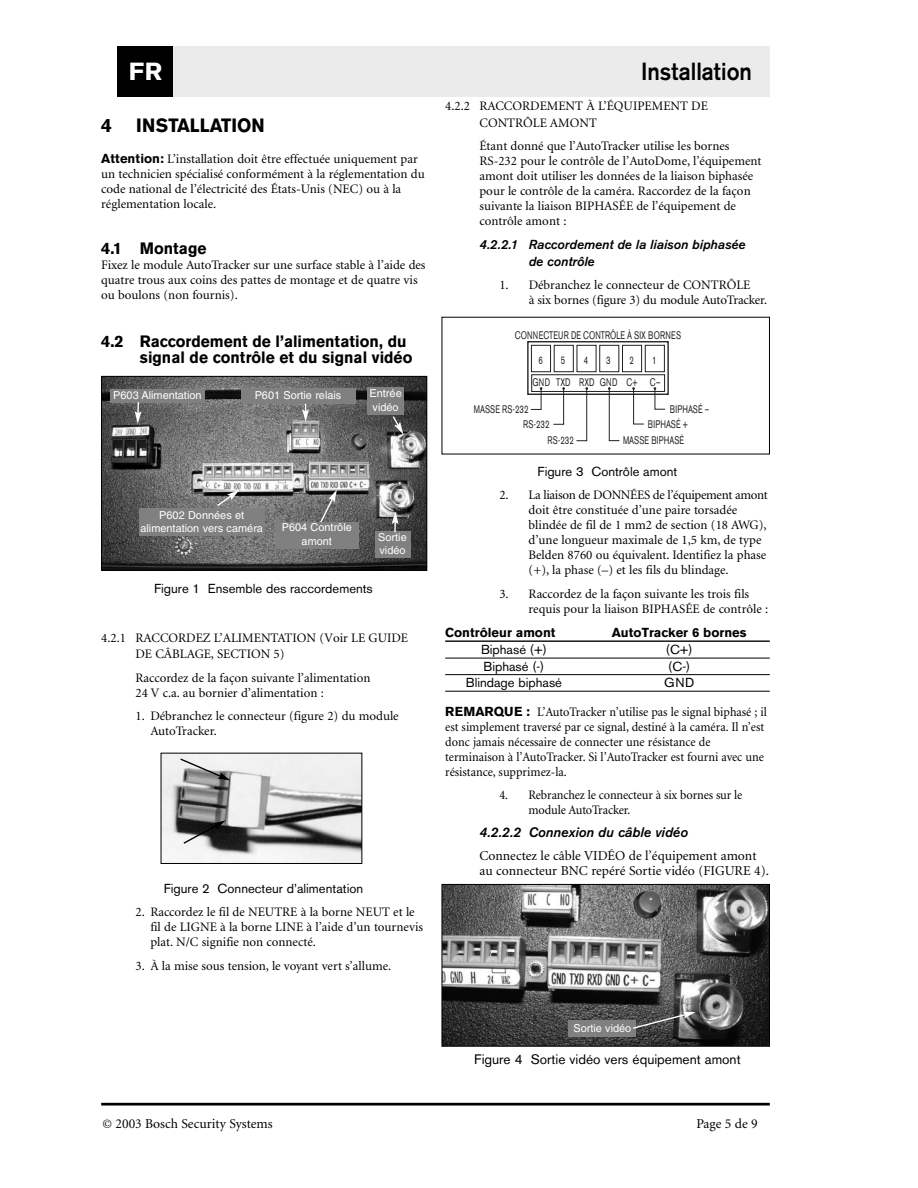
<style>
.page{position:relative;width:918px;height:1188px;background:#fff}
.page>*{position:absolute;margin:0;border:0;box-sizing:border-box;transform-origin:0 0}
.t1{font:500 24.6px "Akzidenz Grotesk BQ";color:#000;scale:.9 1}
.t2{font:700 24.6px "Akzidenz Grotesk BQ";color:#fff}
.t3{font:700 19.05px "Akzidenz Grotesk BQ";color:#000;scale:.95 1}
.t4{font:700 19.05px "Akzidenz Grotesk BQ";color:#000}
.t5{font:700 16.35px/16.4px "Akzidenz Grotesk BQ";color:#000}
.t6{font:13.65px/15px "Minion";color:#000}
.t7{font:13.65px "Akzidenz Grotesk BQ";color:#000}
.t8{font:italic 500 13.65px "Akzidenz Grotesk BQ";color:#000}
.t9{font:12.9px/15px "Minion";color:#000}
.t10{font:12.9px/15px "Minion";color:#000;scale:.95 1}
.t11{font:12.9px "Akzidenz Grotesk BQ";color:#000}
.t12{font:italic 500 12.9px/16.4px "Akzidenz Grotesk BQ";color:#000}
.t13{font:700 12.9px "Akzidenz Grotesk BQ";color:#000}
.t14{font:10.95px/13px "Helvetica";color:#fff;text-align:center}
.t15{font:10.95px/15.5px "Akzidenz Grotesk BQ";letter-spacing:.02em;color:#231f20;scale:.7 1}
.t16{font:10.95px/14.9px "Akzidenz Grotesk BQ";color:#231f20;scale:.7 1}
.s1{font-family:"Akzidenz Grotesk BQ";font-weight:700}
</style>
<div class="page">
<div style="left:173px;top:46px;width:597px;height:50px;background:#ebebeb"></div>
<div style="left:118px;top:46px;width:55px;height:50px;background:#000"></div>
<hr style="left:101px;top:1103px;width:669px;height:3px;background:#000">
<hr style="left:445px;top:640px;width:325px;height:2px;background:#000">
<hr style="left:445px;top:658px;width:325px;height:1px;background:#000">
<hr style="left:445px;top:674px;width:325px;height:1px;background:#000">
<hr style="left:445px;top:691px;width:325px;height:1px;background:#000">
<img style="left:103px;top:378px;width:322px;height:191px">
<div style="left:101px;top:376px;width:326px;height:195px;border:1px solid #000"></div>
<img style="left:163px;top:755px;width:197px;height:107px">
<div style="left:161px;top:753px;width:201px;height:111px;border:1px solid #000"></div>
<svg style="left:182px;top:820px;width:44px;height:25px"></svg>
<svg style="left:179px;top:757px;width:51px;height:23px"></svg>
<div style="left:527px;top:341px;width:142px;height:54px;border:1px solid #231f20"></div>
<svg style="left:530px;top:345px;width:136px;height:96px"></svg>
<img style="left:444px;top:886px;width:324px;height:159px">
<div style="left:442px;top:884px;width:328px;height:163px;border:1px solid #000"></div>
<div style="left:241px;top:388px;width:114px;height:16px;background:#808080"></div>
<div style="left:110px;top:390px;width:95px;height:13px;background:#808080"></div>
<div style="left:139px;top:509px;width:126px;height:27px;background:#808080"></div>
<div style="left:275px;top:522px;width:83px;height:26px;background:#808080"></div>
<div style="left:375px;top:531px;width:35px;height:27px;background:#808080"></div>
<div style="left:569px;top:1021px;width:67px;height:16px;background:#808080"></div>
<div style="left:367px;top:388px;width:37px;height:27px;background:#808080"></div>
<svg style="left:135px;top:402px;width:6px;height:22px"></svg>
<svg style="left:302px;top:404px;width:7px;height:18px"></svg>
<svg style="left:391px;top:415px;width:12px;height:19px"></svg>
<svg style="left:392px;top:511px;width:7px;height:21px"></svg>
<svg style="left:319px;top:490px;width:18px;height:33px"></svg>
<svg style="left:216px;top:490px;width:23px;height:17px"></svg>
<svg style="left:631px;top:1012px;width:65px;height:18px"></svg>
<h1 class="t2" style="left:129px;top:63px;width:35px">FR</h1>
<h1 class="t1" style="left:641px;top:63px;width:125px">Installation</h1>
<h2 class="t4" style="left:101px;top:118px;width:12px">4</h2>
<h2 class="t3" style="left:136px;top:118px;width:137px">INSTALLATION</h2>
<p class="t9" style="left:101px;top:152px;width:325px"><span class="s1">Attention:</span> L’installation doit être effectuée uniquement par un technicien spécialisé conformément à la réglementation du code national de l’électricité des États-Unis (NEC) ou à la réglementation locale.</p>
<p class="t5" style="left:101px;top:243px;width:107px">4.1 Montage</p>
<p class="t9" style="left:101px;top:259px;width:326px">Fixez le module AutoTracker sur une surface stable à l’aide des quatre trous aux coins des pattes de montage et de quatre vis ou boulons (non fournis).</p>
<p class="t5" style="left:140px;top:335px;width:274px;text-indent:-39px">4.2 Raccordement de l’alimentation, du signal de contrôle et du signal vidéo</p>
<p class="t14" style="left:113px;top:390px;width:90px">P603 Alimentation</p>
<p class="t14" style="left:255px;top:389px;width:88px">P601 Sortie relais</p>
<p class="t14" style="left:370px;top:388px;width:34px;text-align:left">Entrée vidéo</p>
<p class="t14" style="left:140px;top:509px;width:124px">P602 Données et alimentation vers caméra</p>
<p class="t14" style="left:282px;top:522px;width:72px">P604 Contrôle amont</p>
<p class="t14" style="left:378px;top:531px;width:30px;text-align:left">Sortie vidéo</p>
<p class="t11" style="left:154px;top:584px;width:220px">Figure 1 Ensemble des raccordements</p>
<p class="t9" style="left:135px;top:631px;width:274px;line-height:16.4px;text-indent:-34px">4.2.1 RACCORDEZ L’ALIMENTATION (Voir LE GUIDE<br>DE CÂBLAGE, SECTION 5)</p>
<p class="t9" style="left:135px;top:671px;width:237px">Raccordez de la façon suivante l’alimentation<br>24 V c.a. au bornier d’alimentation :</p>
<p class="t9" style="left:150px;top:709px;width:250px;text-indent:-15px">1. Débranchez le connecteur (figure 2) du module<br>AutoTracker.</p>
<p class="t11" style="left:164px;top:884px;width:201px">Figure 2 Connecteur d’alimentation</p>
<p class="t9" style="left:150px;top:906px;width:274px;text-indent:-15px">2. Raccordez le fil de NEUTRE à la borne NEUT et le fil de LIGNE à la borne LINE à l’aide d’un tournevis plat. N/C signifie non connecté.</p>
<p class="t9" style="left:135px;top:959px;width:257px">3. À la mise sous tension, le voyant vert s’allume.</p>
<p class="t9" style="left:479px;top:99px;width:230px;line-height:16.4px;text-indent:-34px">4.2.2 RACCORDEMENT À L’ÉQUIPEMENT DE<br>CONTRÔLE AMONT</p>
<p class="t9" style="left:479px;top:139px;width:284px">Étant donné que l’AutoTracker utilise les bornes RS-232 pour le contrôle de l’AutoDome, l’équipement amont doit utiliser les données de la liaison biphasée pour le contrôle de la caméra. Raccordez de la façon suivante la liaison BIPHASÉE de l’équipement de contrôle amont :</p>
<p class="t12" style="left:529px;top:238px;width:218px;text-indent:-49px">4.2.2.1 Raccordement de la liaison biphasée de contrôle</p>
<p class="t9" style="left:529px;top:278px;width:240px;text-indent:-29px">1. Débranchez le connecteur de CONTRÔLE<br>à six bornes (figure 3) du module AutoTracker.</p>
<p class="t15" style="left:515px;top:329px;width:239px">CONNECTEUR DE CONTRÔLE À SIX BORNES</p>
<p class="t15" style="left:538px;top:354px;width:8px">6</p>
<p class="t15" style="left:561px;top:354px;width:8px">5</p>
<p class="t15" style="left:584px;top:354px;width:8px">4</p>
<p class="t15" style="left:606px;top:354px;width:8px">3</p>
<p class="t15" style="left:630px;top:354px;width:8px">2</p>
<p class="t15" style="left:652px;top:354px;width:8px">1</p>
<p class="t15" style="left:532px;top:376px;width:185px">GND TXD RXD GND C+ C–</p>
<p class="t16" style="left:523px;top:403px;width:39px;text-indent:-49px">MASSE RS-232<br>RS-232</p>
<p class="t15" style="left:648px;top:403px;width:89px;text-indent:22px">BIPHASÉ –<br>BIPHASÉ +</p>
<p class="t15" style="left:548px;top:434px;width:39px">RS-232</p>
<p class="t15" style="left:623px;top:434px;width:89px">MASSE BIPHASÉ</p>
<p class="t11" style="left:538px;top:467px;width:141px">Figure 3 Contrôle amont</p>
<p class="t9" style="left:529px;top:489px;width:241px;text-indent:-29px">2. La liaison de DONNÉES de l’équipement amont doit être constituée d’une paire torsadée blindée de fil de 1 mm2 de section (18 AWG), d’une longueur maximale de 1,5 km, de type Belden 8760 ou équivalent. Identifiez la phase (+), la phase (–) et les fils du blindage.</p>
<p class="t9" style="left:529px;top:587px;width:241px;text-indent:-29px">3. Raccordez de la façon suivante les trois fils requis pour la liaison BIPHASÉE de contrôle :</p>
<p class="t13" style="left:445px;top:628px;width:112px">Contrôleur amont</p>
<p class="t13" style="left:612px;top:628px;width:136px">AutoTracker 6 bornes</p>
<p class="t11" style="left:481px;top:645px;width:67px">Biphasé (+)</p>
<p class="t11" style="left:666px;top:645px;width:28px">(C+)</p>
<p class="t11" style="left:483px;top:662px;width:62px">Biphasé (-)</p>
<p class="t11" style="left:668px;top:662px;width:24px">(C-)</p>
<p class="t11" style="left:466px;top:679px;width:98px">Blindage biphasé</p>
<p class="t11" style="left:664px;top:679px;width:31px">GND</p>
<p class="t10" style="left:445px;top:705px;width:340px"><span class="s1">REMARQUE :</span> L’AutoTracker n’utilise pas le signal biphasé ; il est simplement traversé par ce signal, destiné à la caméra. Il n’est donc jamais nécessaire de connecter une résistance de terminaison à l’AutoTracker. Si l’AutoTracker est fourni avec une résistance, supprimez-la.</p>
<p class="t10" style="left:529px;top:788px;width:227px;text-indent:-29px">4. Rebranchez le connecteur à six bornes sur le module AutoTracker.</p>
<p class="t8" style="left:479px;top:828px;width:210px">4.2.2.2 Connexion du câble vidéo</p>
<p class="t6" style="left:479px;top:850px;width:291px">Connectez le câble VIDÉO de l’équipement amont au connecteur BNC repéré Sortie vidéo (FIGURE 4).</p>
<p class="t14" style="left:573px;top:1022px;width:59px">Sortie vidéo</p>
<p class="t7" style="left:474px;top:1054px;width:268px">Figure 4 Sortie vidéo vers équipement amont</p>
<p class="t6" style="left:103px;top:1117px;width:172px">© 2003 Bosch Security Systems</p>
<p class="t6" style="left:696px;top:1117px;width:63px">Page 5 de 9</p>
</div>
